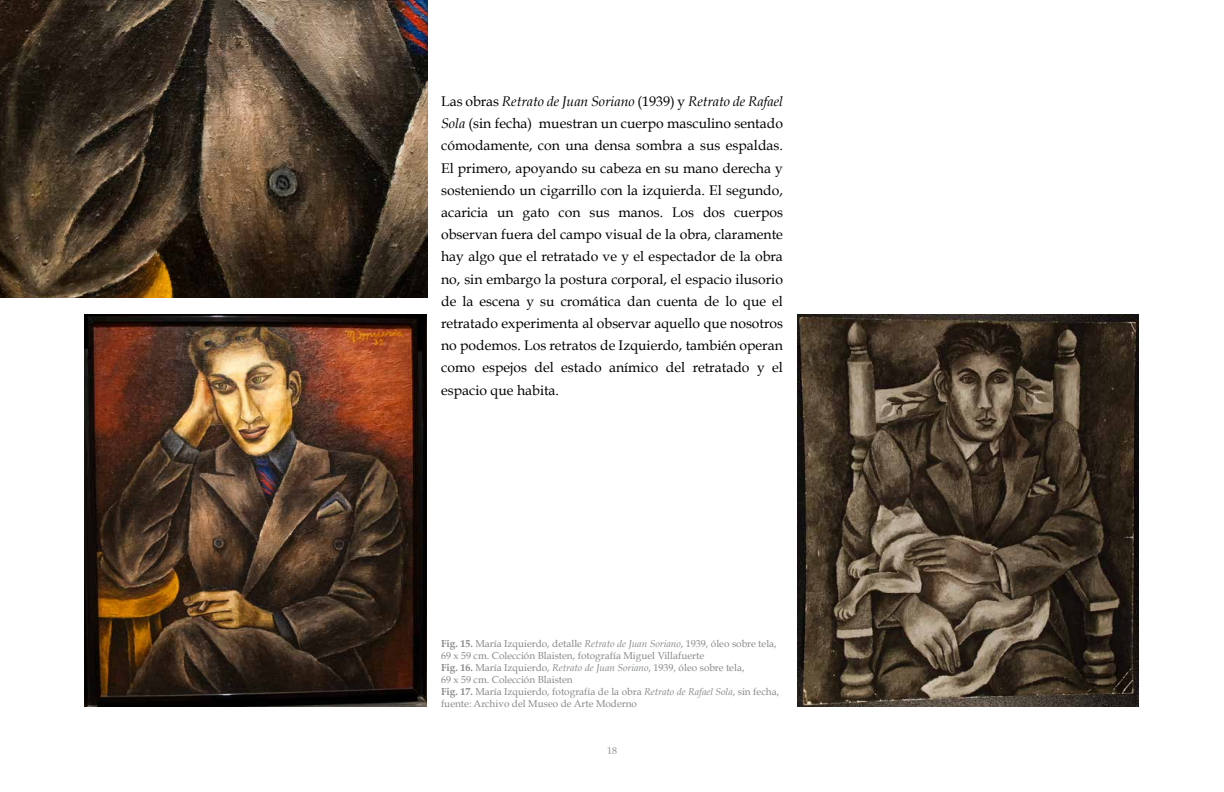
<style>
.page{position:relative;width:1224px;height:792px;background:#fff}
.page>*{position:absolute;margin:0;border:0;box-sizing:border-box;transform-origin:0 0}
.t1{font:14px/22.2px "Book Antiqua";color:#000;text-align:justify}
.t2{font:10px/12px "Book Antiqua";color:#86888a}
.t3{font:10px "Book Antiqua";color:#929497}
.s1{font-style:italic}
.s2{font-weight:700}
</style>
<div class="page">
<img style="left:797px;top:314px;width:341px;height:392px">
<img style="left:85px;top:314px;width:342px;height:392px">
<img style="left:0;top:0;width:428px;height:297px">
<p class="t1" style="left:441px;top:90px;width:343px">Las obras <span class="s1">Retrato de Juan Soriano</span> (1939) y <span class="s1">Retrato de Rafael Sola</span> (sin fecha) muestran un cuerpo masculino sentado cómodamente, con una densa sombra a sus espaldas.<br>El primero, apoyando su cabeza en su mano derecha y sosteniendo un cigarrillo con la izquierda. El segundo, acaricia un gato con sus manos. Los dos cuerpos observan fuera del campo visual de la obra, claramente hay algo que el retratado ve y el espectador de la obra no, sin embargo la postura corporal, el espacio ilusorio de la escena y su cromática dan cuenta de lo que el retratado experimenta al observar aquello que nosotros no podemos. Los retratos de Izquierdo, también operan como espejos del estado anímico del retratado y el espacio que habita.</p>
<p class="t2" style="left:441px;top:637px;width:340px"><span class="s2">Fig. 15.</span> María Izquierdo, detalle <span class="s1">Retrato de Juan Soriano</span>, 1939, óleo sobre tela, 69 x 59 cm. Colección Blaisten, fotografía Miguel Villafuerte<br><span class="s2">Fig. 16.</span> María Izquierdo, <span class="s1">Retrato de Juan Soriano</span>, 1939, óleo sobre tela,<br>69 x 59 cm. Colección Blaisten<br><span class="s2">Fig. 17.</span> María Izquierdo, fotografía de la obra <span class="s1">Retrato de Rafael Sola</span>, sin fecha, fuente: Archivo del Museo de Arte Moderno</p>
<p class="t3" style="left:607px;top:745px;width:11px">18</p>
</div>
